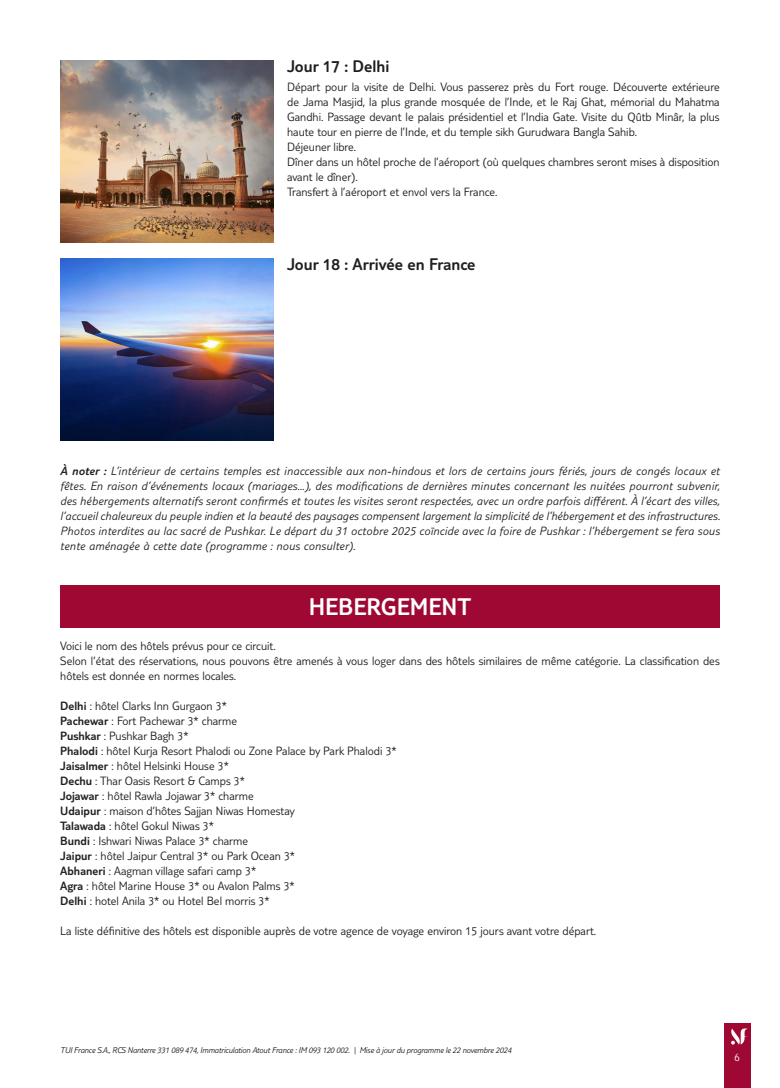
<style>
.page{position:relative;width:780px;height:1088px;background:#fff}
.page>*{position:absolute;margin:0;border:0;box-sizing:border-box;transform-origin:0 0}
.t1{font:300 25px "TUI Type";color:#fff}
.t2{font:300 17.5px "TUI Type";color:#231f20}
.t3{font:300 12.5px/15px "TUI Type";color:#231f20}
.t4{font:italic 300 12.5px/15px "TUI Type";letter-spacing:.02em;color:#231f20;text-align:justify}
.t5{font:300 11.25px "TUI Type";color:#fff}
.t6{font:italic 300 8.75px "TUI Type";letter-spacing:-.02em;color:#231f20}
.s1{font-style:inherit}
</style>
<div class="page">
<div style="left:724px;top:1023px;width:26px;height:65px;background:#9e0832"></div>
<svg style="left:731px;top:1028px;width:17px;height:16px"></svg>
<img style="left:60px;top:60px;width:213px;height:182px">
<img style="left:60px;top:258px;width:213px;height:182px">
<div style="left:60px;top:585px;width:659px;height:43px;background:#9e0832"></div>
<h2 class="t2" style="left:287px;top:56px;width:104px">Jour 17 : Delhi</h2>
<p class="t3" style="left:287px;top:79px;width:434px">Départ pour la visite de Delhi. Vous passerez près du Fort rouge. Découverte extérieure de Jama Masjid, la plus grande mosquée de l’Inde, et le Raj Ghat, mémorial du Mahatma Gandhi. Passage devant le palais présidentiel et l’India Gate. Visite du Qûtb Minâr, la plus haute tour en pierre de l’Inde, et du temple sikh Gurudwara Bangla Sahib.<br>Déjeuner libre.<br>Dîner dans un hôtel proche de l’aéroport (où quelques chambres seront mises à disposition avant le dîner).<br>Transfert à l’aéroport et envol vers la France.</p>
<h2 class="t2" style="left:287px;top:254px;width:190px">Jour 18 : Arrivée en France</h2>
<p class="t4" style="left:60px;top:463px;width:661px"><span class="s1">À noter :</span> L’intérieur de certains temples est inaccessible aux non-hindous et lors de certains jours fériés, jours de congés locaux et fêtes. En raison d’événements locaux (mariages…), des modifications de dernières minutes concernant les nuitées pourront subvenir, des hébergements alternatifs seront confirmés et toutes les visites seront respectées, avec un ordre parfois différent. À l’écart des villes, l’accueil chaleureux du peuple indien et la beauté des paysages compensent largement la simplicité de l’hébergement et des infrastructures.<br>Photos interdites au lac sacré de Pushkar. Le départ du 31 octobre 2025 coïncide avec la foire de Pushkar : l’hébergement se fera sous tente aménagée à cette date (programme : nous consulter).</p>
<h1 class="t1" style="left:309px;top:592px;width:164px">HEBERGEMENT</h1>
<p class="t3" style="left:60px;top:638px;width:661px">Voici le nom des hôtels prévus pour ce circuit.<br>Selon l’état des réservations, nous pouvons être amenés à vous loger dans des hôtels similaires de même catégorie. La classification des hôtels est donnée en normes locales.</p>
<p class="t3" style="left:60px;top:698px;width:338px"><span class="s1">Delhi</span> : hôtel Clarks Inn Gurgaon 3*<br><span class="s1">Pachewar</span> : Fort Pachewar 3* charme<br><span class="s1">Pushkar</span> : Pushkar Bagh 3*<br><span class="s1">Phalodi</span> : hôtel Kurja Resort Phalodi ou Zone Palace by Park Phalodi 3* <span class="s1">Jaisalmer</span> : hôtel Helsinki House 3*<br><span class="s1">Dechu</span> : Thar Oasis Resort &amp; Camps 3*<br><span class="s1">Jojawar</span> : hôtel Rawla Jojawar 3* charme<br><span class="s1">Udaipur</span> : maison d’hôtes Sajjan Niwas Homestay<br><span class="s1">Talawada</span> : hôtel Gokul Niwas 3*<br><span class="s1">Bundi</span> : Ishwari Niwas Palace 3* charme<br><span class="s1">Jaipur</span> : hôtel Jaipur Central 3* ou Park Ocean 3*<br><span class="s1">Abhaneri</span> : Aagman village safari camp 3*<br><span class="s1">Agra</span> : hôtel Marine House 3* ou Avalon Palms 3*<br><span class="s1">Delhi</span> : hotel Anila 3* ou Hotel Bel morris 3*</p>
<p class="t3" style="left:60px;top:923px;width:537px">La liste définitive des hôtels est disponible auprès de votre agence de voyage environ 15 jours avant votre départ.</p>
<p class="t6" style="left:60px;top:1045px;width:452px">TUI France S.A., RCS Nanterre 331 089 474, Immatriculation Atout France : IM 093 120 002. | Mise à jour du programme le 22 novembre 2024</p>
<p class="t5" style="left:734px;top:1050px;width:7px">6</p>
</div>
